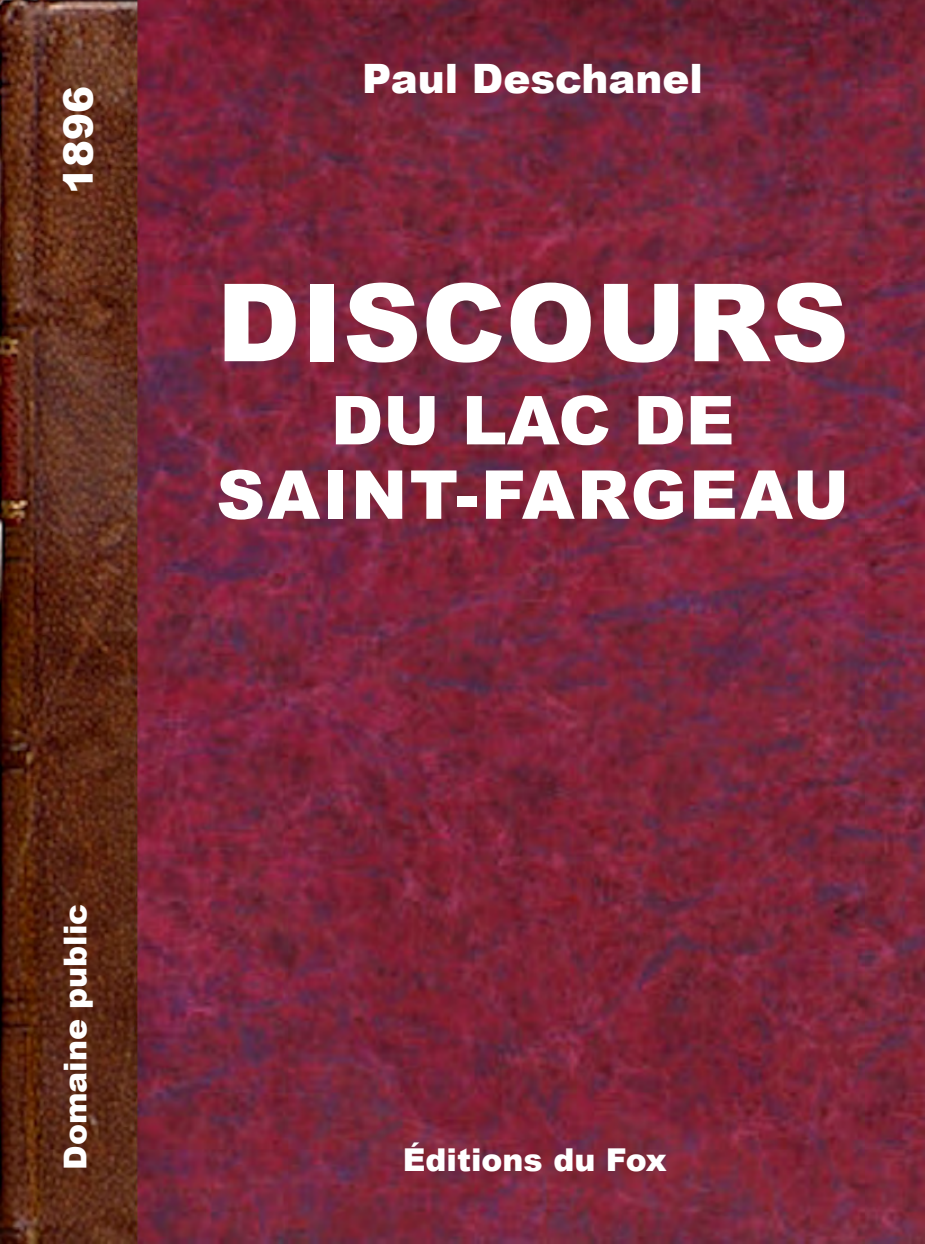
<style>
.page{position:relative;width:925px;height:1244px;background:#fff}
.page>*{position:absolute;margin:0;border:0;box-sizing:border-box;transform-origin:0 0}
.Sous-titre_brun{font:900 108px "Arial";letter-spacing:.005em;color:#fff}
.Sous-titre_brun-2{font:900 67.5px "Arial";letter-spacing:.025em;color:#fff}
.t1{font:900 40.5px "Arial";color:#fff}
.t2{font:900 31.5px "Arial";color:#fff}
</style>
<div class="page">
<img style="left:0;top:0;width:925px;height:1244px">
<p class="t1" style="left:49px;top:194px;width:110px;rotate:-90deg">1896</p>
<p class="t1" style="left:362px;top:49px;width:342px">Paul Deschanel</p>
<p class="Sous-titre_brun" style="left:216px;top:244px;width:634px">DISCOURS</p>
<p class="Sous-titre_brun-2" style="left:331px;top:371px;width:405px">DU LAC DE</p>
<p class="Sous-titre_brun-2" style="left:216px;top:446px;width:634px">SAINT-FARGEAU</p>
<p class="t2" style="left:52px;top:1169px;width:268px;rotate:-90deg">Domaine public</p>
<p class="t2" style="left:403px;top:1136px;width:265px">Éditions du Fox</p>
</div>
